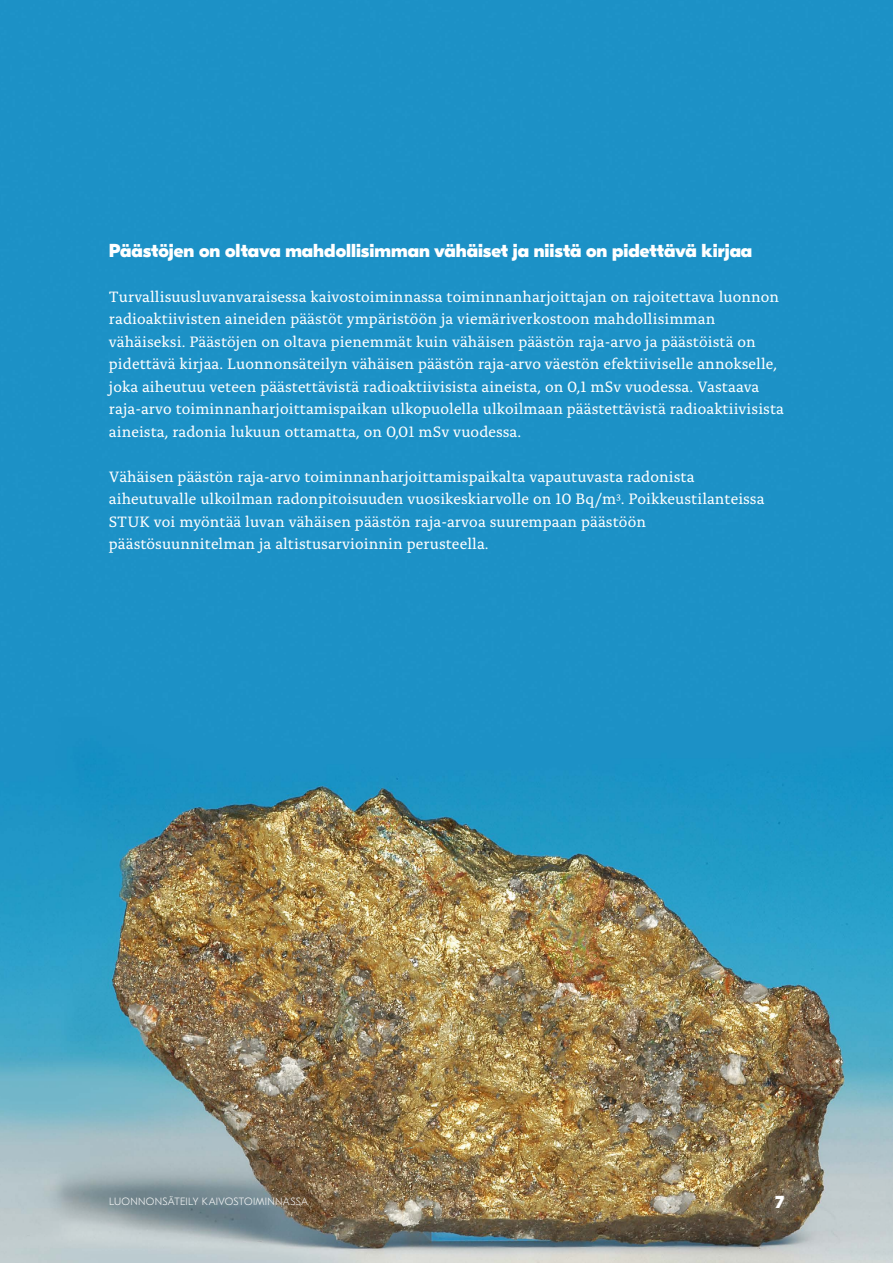
<style>
.page{position:relative;width:893px;height:1263px;background:#fff}
.page>*{position:absolute;margin:0;border:0;box-sizing:border-box;transform-origin:0 0}
.P_1{font:800 18.75px "GT Eesti Display";color:#fff}
.t1{font:800 18px "GT Eesti Display";color:#fff}
.P_1-2{font:15.75px/22.5px "Alda OT";letter-spacing:.005em;color:#fff}
.t2{font:100 10.5px "GT Eesti Text";letter-spacing:.025em;color:#fff}
</style>
<div class="page">
<img style="left:0;top:0;width:893px;height:1263px">
<p class="P_1" style="left:109px;top:240px;width:645px">Päästöjen on oltava mahdollisimman vähäiset ja niistä on pidettävä kirjaa</p>
<p class="P_1-2" style="left:109px;top:286px;width:677px">Turvallisuusluvanvaraisessa kaivostoiminnassa toiminnanharjoittajan on rajoitettava luonnon radioaktiivisten aineiden päästöt ympäristöön ja viemäriverkostoon mahdollisimman vähäiseksi. Päästöjen on oltava pienemmät kuin vähäisen päästön raja-arvo ja päästöistä on pidettävä kirjaa. Luonnonsäteilyn vähäisen päästön raja-arvo väestön efektiiviselle annokselle, joka aiheutuu veteen päästettävistä radioaktiivisista aineista, on 0,1 mSv vuodessa. Vastaava raja-arvo toiminnanharjoittamispaikan ulkopuolella ulkoilmaan päästettävistä radioaktiivisista aineista, radonia lukuun ottamatta, on 0,01 mSv vuodessa.</p>
<p class="P_1-2" style="left:109px;top:466px;width:657px">Vähäisen päästön raja-arvo toiminnanharjoittamispaikalta vapautuvasta radonista aiheutuvalle ulkoilman radonpitoisuuden vuosikeskiarvolle on 10 Bq/m<sup>3</sup>. Poikkeustilanteissa STUK voi myöntää luvan vähäisen päästön raja-arvoa suurempaan päästöön päästösuunnitelman ja altistusarvioinnin perusteella.</p>
<p class="t2" style="left:109px;top:1196px;width:201px">LUONNONSÄTEILY KAIVOSTOIMINNASSA</p>
<p class="t1" style="left:775px;top:1192px;width:10px">7</p>
</div>
